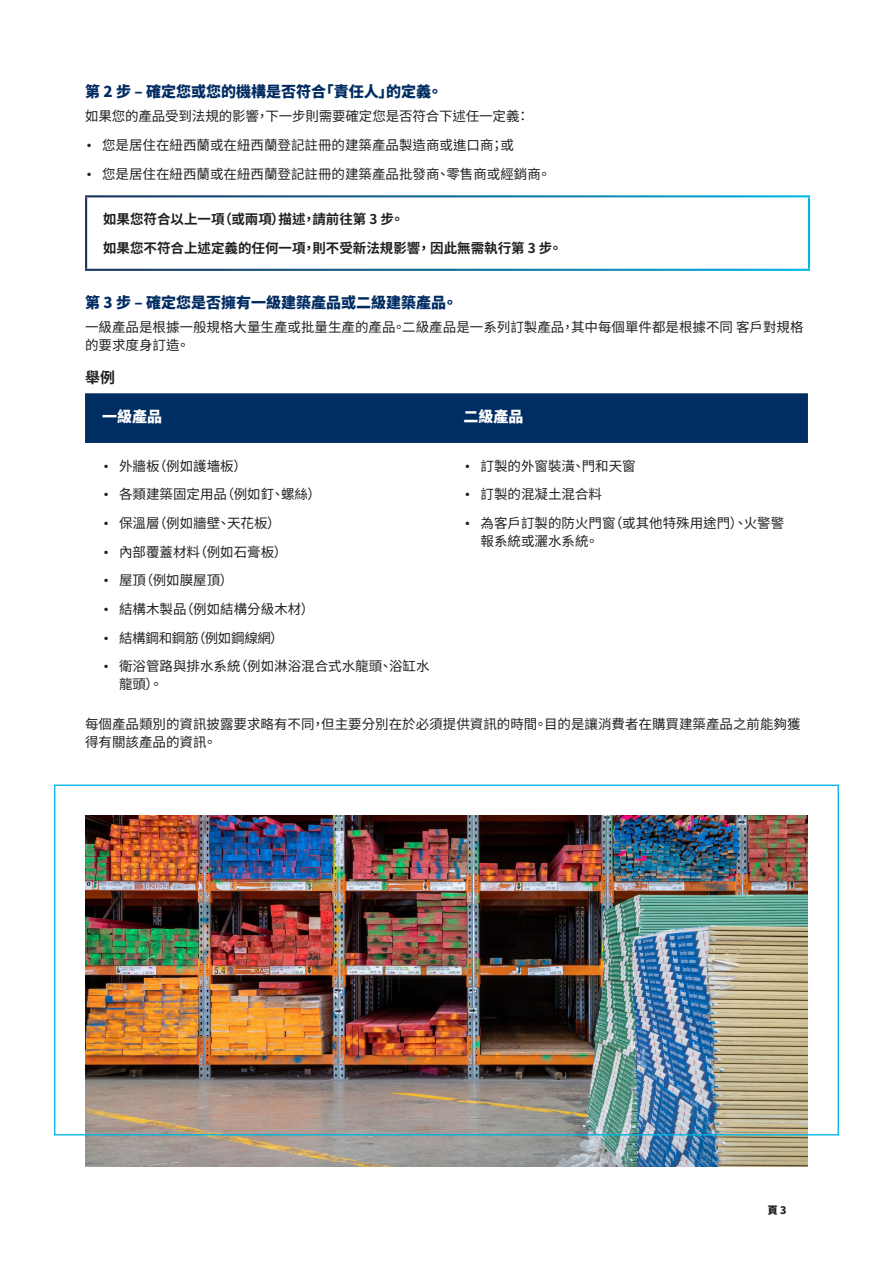
<style>
.page{position:relative;width:893px;height:1263px;background:#fff}
.page>*{position:absolute;margin:0;border:0;box-sizing:border-box;transform-origin:0 0}
.Heading_2{font:900 15px "Noto Sans CJ Ktc";color:#002c62}
.H5_Body_Subhead{font:900 15px "Noto Sans CJ Ktc";color:#fff}
.H5_Body_Subhead-2{font:700 15px "Noto Sans CJ Ktc";color:#231f20}
.Body_Bullets{font:13.5px/18px "Noto Sans CJ Ktc";color:#231f20}
.Body{font:13.5px/18px "Noto Sans CJ Ktc";color:#231f20}
.Body-2{font:700 13.5px "Noto Sans CJ Ktc";color:#231f20}
.Body_Bullets-2{font:13.5px "Noto Sans CJ Ktc";letter-spacing:-.02em;color:#231f20}
.t1{font:900 10.5px "Noto Sans CJ Ktc";color:#231f20}
.s1{font-family:"Gustan"}
</style>
<div class="page">
<div style="left:85px;top:393px;width:723px;height:50px;background:#002e62"></div>
<img style="left:85px;top:816px;width:723px;height:351px">
<p class="Heading_2" style="left:85px;top:83px;width:359px">第 2 步 – 確定您或您的機構是否符合「責任人」的定義。</p>
<p class="Body" style="left:85px;top:108px;width:446px">如果您的產品受到法規的影響，下一步則需要確定您是否符合下述任一定義：</p>
<p class="Body_Bullets" style="left:85px;top:136px;width:430px"><span class="s1">•</span> 您是居住在紐西蘭或在紐西蘭登記註冊的建築產品製造商或進口商；或</p>
<p class="Body_Bullets" style="left:85px;top:165px;width:467px"><span class="s1">•</span> 您是居住在紐西蘭或在紐西蘭登記註冊的建築產品批發商、零售商或經銷商。</p>
<p class="Body-2" style="left:103px;top:212px;width:302px">如果您符合以上一項（或兩項）描述，請前往第 3 步。</p>
<p class="Body-2" style="left:103px;top:240px;width:461px">如果您不符合上述定義的任何一項，則不受新法規影響，因此無需執行第 3 步。</p>
<p class="Heading_2" style="left:85px;top:294px;width:374px">第 3 步 – 確定您是否擁有一級建築產品或二級建築產品。</p>
<p class="Body" style="left:85px;top:318px;width:720px">一級產品是根據一般規格大量生產或批量生產的產品。二級產品是一系列訂製產品，其中每個單件都是根據不同客戶對規格的要求度身訂造。</p>
<p class="H5_Body_Subhead-2" style="left:85px;top:369px;width:31px">舉例</p>
<p class="H5_Body_Subhead" style="left:102px;top:408px;width:61px">一級產品</p>
<p class="H5_Body_Subhead" style="left:463px;top:408px;width:61px">二級產品</p>
<p class="Body_Bullets" style="left:102px;top:457px;width:146px"><span class="s1">•</span> 外牆板（例如護墻板）</p>
<p class="Body_Bullets" style="left:102px;top:486px;width:221px"><span class="s1">•</span> 各類建築固定用品（例如釘、螺絲）</p>
<p class="Body_Bullets" style="left:102px;top:514px;width:180px"><span class="s1">•</span> 保溫層（例如牆壁、天花板）</p>
<p class="Body_Bullets" style="left:102px;top:543px;width:187px"><span class="s1">•</span> 內部覆蓋材料（例如石膏板）</p>
<p class="Body_Bullets" style="left:102px;top:572px;width:133px"><span class="s1">•</span> 屋頂（例如膜屋頂）</p>
<p class="Body_Bullets" style="left:102px;top:600px;width:214px"><span class="s1">•</span> 結構木製品（例如結構分級木材）</p>
<p class="Body_Bullets-2" style="left:102px;top:630px;width:183px"><span class="s1">•</span> 結構鋼和鋼筋（例如鋼線網）</p>
<p class="Body_Bullets" style="left:119px;top:657px;width:312px;text-indent:-17px"><span class="s1">•</span> 衛浴管路與排水系統（例如淋浴混合式水龍頭、浴缸水龍頭）。</p>
<p class="Body_Bullets" style="left:463px;top:457px;width:174px"><span class="s1">•</span> 訂製的外窗裝潢、門和天窗</p>
<p class="Body_Bullets" style="left:463px;top:486px;width:140px"><span class="s1">•</span> 訂製的混凝土混合料</p>
<p class="Body_Bullets" style="left:480px;top:514px;width:305px;text-indent:-17px"><span class="s1">•</span> 為客戶訂製的防火門窗（或其他特殊用途門）、火警警報系統或灑水系統。</p>
<p class="Body" style="left:85px;top:715px;width:717px">每個產品類別的資訊披露要求略有不同，但主要分別在於必須提供資訊的時間。目的是讓消費者在購買建築產品之前能夠獲得有關該產品的資訊。</p>
<p class="t1" style="left:767px;top:1204px;width:21px">頁 3</p>
</div>
